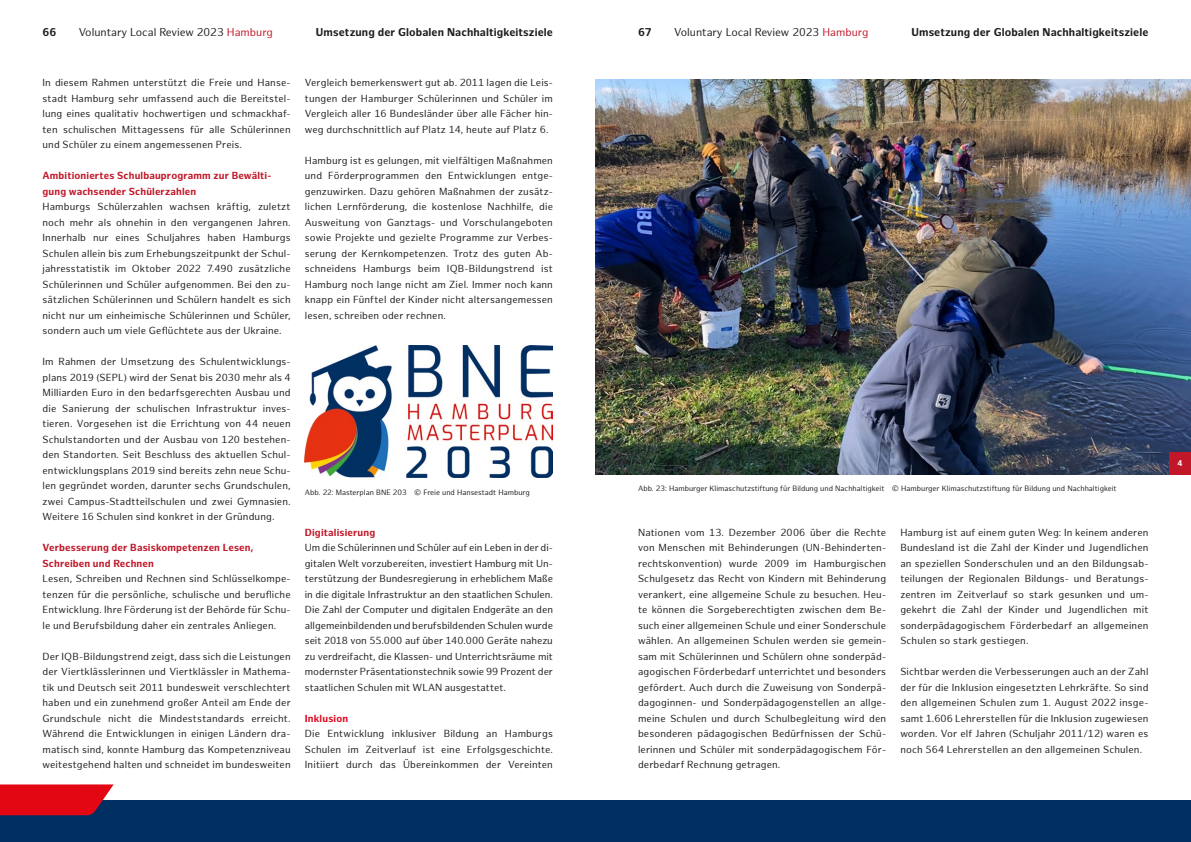
<style>
.page{position:relative;width:1191px;height:842px;background:#fff}
.page>*{position:absolute;margin:0;border:0;box-sizing:border-box;transform-origin:0 0}
.EG_Kolumnentitel{font:700 11px "Hamburg Sans";letter-spacing:.01em;color:#1d1d1b}
.t1{font:11px "Hamburg Sans";color:#1d1d1b}
.EG_Fließtext{font:10px/15.5px "Hamburg Sans";letter-spacing:.01em;color:#1d1d1b;text-align:justify}
.EG_Überschrift_04{font:700 10px/15.5px "Hamburg Sans";letter-spacing:.015em;color:#c11728}
.EG_Überschrift_04-2{font:700 10px "Hamburg Sans";letter-spacing:.015em;color:#e2071f}
.t2{font:700 8px "Hamburg Sans";color:#fff}
.t3{font:7.5px "Hamburg Sans";color:#1d1d1b}
.s1{color:#c11728}
</style>
<div class="page">
<img style="left:305px;top:346px;width:248px;height:132px">
<img style="left:595px;top:79px;width:596px;height:396px">
<div style="left:0;top:800px;width:1191px;height:42px;background:#003063"></div>
<div style="left:1169px;top:452px;width:22px;height:23px;background:#c11728"></div>
<svg style="left:0;top:784px;width:114px;height:31px;background:#d41322"></svg>
<p class="EG_Kolumnentitel" style="left:43px;top:26px;width:15px">66</p>
<p class="t1" style="left:79px;top:26px;width:196px">Voluntary Local Review 2023 <span class="s1">Hamburg</span></p>
<p class="EG_Kolumnentitel" style="left:316px;top:26px;width:238px">Umsetzung der Globalen Nachhaltigkeitsziele</p>
<p class="EG_Kolumnentitel" style="left:638px;top:26px;width:15px">67</p>
<p class="t1" style="left:674px;top:26px;width:196px">Voluntary Local Review 2023 <span class="s1">Hamburg</span></p>
<p class="EG_Kolumnentitel" style="left:911px;top:26px;width:238px">Umsetzung der Globalen Nachhaltigkeitsziele</p>
<p class="EG_Fließtext" style="left:43px;top:75px;width:250px">In diesem Rahmen unterstützt die Freie und Hanse&shy;stadt Hamburg sehr umfassend auch die Bereitstel&shy;lung eines qualitativ hochwertigen und schmackhaf&shy;ten schulischen Mittagessens für alle Schülerinnen und Schüler zu einem angemessenen Preis.</p>
<p class="EG_Überschrift_04" style="left:43px;top:168px;width:230px">Ambitioniertes Schulbauprogramm zur Bewälti&shy;gung wachsender Schülerzahlen</p>
<p class="EG_Fließtext" style="left:43px;top:199px;width:250px">Hamburgs Schülerzahlen wachsen kräftig, zuletzt noch mehr als ohnehin in den vergangenen Jahren.<br>Innerhalb nur eines Schuljahres haben Hamburgs Schulen allein bis zum Erhebungszeitpunkt der Schul&shy;jahresstatistik im Oktober 2022 7.490 zusätzliche Schülerinnen und Schüler aufgenommen. Bei den zu&shy;sätzlichen Schülerinnen und Schülern handelt es sich nicht nur um einheimische Schülerinnen und Schüler, sondern auch um viele Geflüchtete aus der Ukraine.</p>
<p class="EG_Fließtext" style="left:43px;top:354px;width:250px">Im Rahmen der Umsetzung des Schulentwicklungs&shy;plans 2019 (SEPL) wird der Senat bis 2030 mehr als 4<br>Milliarden Euro in den bedarfsgerechten Ausbau und die Sanierung der schulischen Infrastruktur inves&shy;tieren. Vorgesehen ist die Errichtung von 44 neuen Schulstandorten und der Ausbau von 120 bestehen&shy;den Standorten. Seit Beschluss des aktuellen Schul&shy;entwicklungsplans 2019 sind bereits zehn neue Schu&shy;len gegründet worden, darunter sechs Grundschulen, zwei Campus-Stadtteilschulen und zwei Gymnasien.<br>Weitere 16 Schulen sind konkret in der Gründung.</p>
<p class="EG_Überschrift_04" style="left:43px;top:540px;width:212px">Verbesserung der Basiskompetenzen Lesen,<br>Schreiben und Rechnen</p>
<p class="EG_Fließtext" style="left:43px;top:571px;width:250px">Lesen, Schreiben und Rechnen sind Schlüsselkompe&shy;tenzen für die persönliche, schulische und berufliche Entwicklung. Ihre Förderung ist der Behörde für Schu&shy;le und Berufsbildung daher ein zentrales Anliegen.</p>
<p class="EG_Fließtext" style="left:43px;top:649px;width:250px">Der IQB-Bildungstrend zeigt, dass sich die Leistungen der Viertklässlerinnen und Viertklässler in Mathema&shy;tik und Deutsch seit 2011 bundesweit verschlechtert haben und ein zunehmend großer Anteil am Ende der Grundschule nicht die Mindeststandards erreicht.<br>Während die Entwicklungen in einigen Ländern dra&shy;matisch sind, konnte Hamburg das Kompetenzniveau weitestgehend halten und schneidet im bundesweiten</p>
<p class="EG_Fließtext" style="left:305px;top:75px;width:250px">Vergleich bemerkenswert gut ab. 2011 lagen die Leis&shy;tungen der Hamburger Schülerinnen und Schüler im Vergleich aller 16 Bundesländer über alle Fächer hin&shy;weg durchschnittlich auf Platz 14, heute auf Platz 6.</p>
<p class="EG_Fließtext" style="left:305px;top:153px;width:250px">Hamburg ist es gelungen, mit vielfältigen Maßnahmen und Förderprogrammen den Entwicklungen entge&shy;genzuwirken. Dazu gehören Maßnahmen der zusätz&shy;lichen Lernförderung, die kostenlose Nachhilfe, die Ausweitung von Ganztags- und Vorschulangeboten sowie Projekte und gezielte Programme zur Verbes&shy;serung der Kernkompetenzen. Trotz des guten Ab&shy;schneidens Hamburgs beim IQB-Bildungstrend ist Hamburg noch lange nicht am Ziel. Immer noch kann knapp ein Fünftel der Kinder nicht altersangemessen lesen, schreiben oder rechnen.</p>
<p class="t3" style="left:305px;top:488px;width:226px">Abb. 22: Masterplan BNE 203 © Freie und Hansestadt Hamburg</p>
<p class="EG_Überschrift_04" style="left:305px;top:525px;width:72px">Digitalisierung</p>
<p class="EG_Fließtext" style="left:305px;top:540px;width:250px">Um die Schülerinnen und Schüler auf ein Leben in der di&shy;gitalen Welt vorzubereiten, investiert Hamburg mit Un&shy;terstützung der Bundesregierung in erheblichem Maße in die digitale Infrastruktur an den staatlichen Schulen.<br>Die Zahl der Computer und digitalen Endgeräte an den allgemeinbildenden und berufsbildenden Schulen wurde seit 2018 von 55.000 auf über 140.000 Geräte nahezu zu verdreifacht, die Klassen- und Unterrichtsräume mit modernster Präsentationstechnik sowie 99 Prozent der staatlichen Schulen mit WLAN ausgestattet.</p>
<p class="EG_Überschrift_04-2" style="left:305px;top:713px;width:45px">Inklusion</p>
<p class="EG_Fließtext" style="left:305px;top:726px;width:250px">Die Entwicklung inklusiver Bildung an Hamburgs Schulen im Zeitverlauf ist eine Erfolgsgeschichte.<br>Initiiert durch das Übereinkommen der Vereinten</p>
<p class="t3" style="left:638px;top:484px;width:480px">Abb. 23: Hamburger Klimaschutzstiftung für Bildung und Nachhaltigkeit © Hamburger Klimaschutzstiftung für Bildung und Nachhaltigkeit</p>
<p class="EG_Fließtext" style="left:638px;top:525px;width:250px">Nationen vom 13. Dezember 2006 über die Rechte von Menschen mit Behinderungen (UN-Behinderten&shy;rechtskonvention) wurde 2009 im Hamburgischen Schulgesetz das Recht von Kindern mit Behinderung verankert, eine allgemeine Schule zu besuchen. Heu&shy;te können die Sorgeberechtigten zwischen dem Be&shy;such einer allgemeinen Schule und einer Sonderschule wählen. An allgemeinen Schulen werden sie gemein&shy;sam mit Schülerinnen und Schülern ohne sonderpäd&shy;agogischen Förderbedarf unterrichtet und besonders gefördert. Auch durch die Zuweisung von Sonderpä&shy;dagoginnen- und Sonderpädagogenstellen an allge&shy;meine Schulen und durch Schulbegleitung wird den besonderen pädagogischen Bedürfnissen der Schü&shy;lerinnen und Schüler mit sonderpädagogischem För&shy;derbedarf Rechnung getragen.</p>
<p class="EG_Fließtext" style="left:900px;top:525px;width:250px">Hamburg ist auf einem guten Weg: In keinem anderen Bundesland ist die Zahl der Kinder und Jugendlichen an speziellen Sonderschulen und an den Bildungsab&shy;teilungen der Regionalen Bildungs- und Beratungs&shy;zentren im Zeitverlauf so stark gesunken und um&shy;gekehrt die Zahl der Kinder und Jugendlichen mit sonderpädagogischem Förderbedarf an allgemeinen Schulen so stark gestiegen.</p>
<p class="EG_Fließtext" style="left:900px;top:664px;width:250px">Sichtbar werden die Verbesserungen auch an der Zahl der für die Inklusion eingesetzten Lehrkräfte. So sind den allgemeinen Schulen zum 1. August 2022 insge&shy;samt 1.606 Lehrerstellen für die Inklusion zugewiesen worden. Vor elf Jahren (Schuljahr 2011/12) waren es noch 564 Lehrerstellen an den allgemeinen Schulen.</p>
<p class="t2" style="left:1177px;top:459px;width:7px">4</p>
</div>
